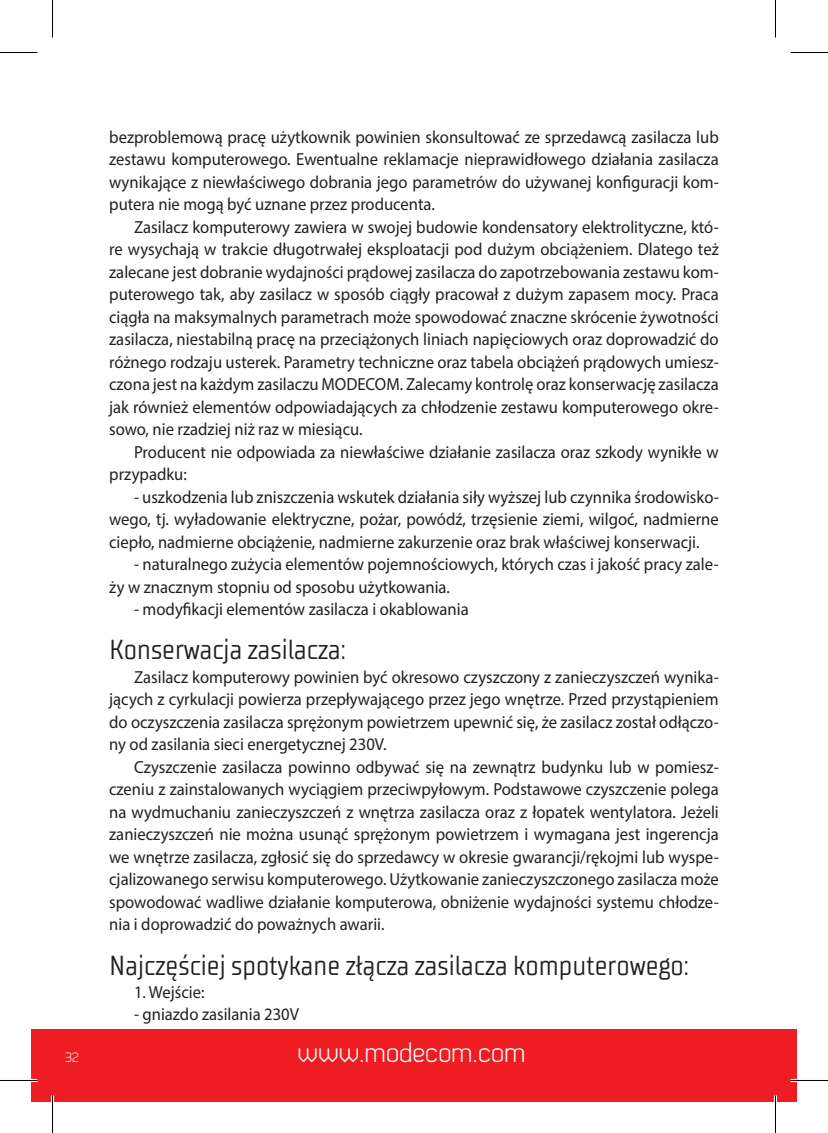
<style>
.page{position:relative;width:828px;height:1133px;background:#fff}
.page>*{position:absolute;margin:0;border:0;box-sizing:border-box;transform-origin:0 0}
.t1{font:28px "Dekar";color:#fff}
.t2{font:27.5px "TT Supermolot Condensed";color:#231f20;scale:.95 1}
.t3{font:17.5px/22.5px "Myriad Pro";color:#231f20;text-align:justify;scale:.95 1}
.t4{font:13.5px "Dekar";color:#fff}
</style>
<div class="page">
<div style="left:31px;top:1029px;width:766px;height:72px;background:#ee1d23"></div>
<hr style="left:0;top:1078px;width:38px;height:4px;background:#fff">
<hr style="left:790px;top:1078px;width:38px;height:4px;background:#fff">
<hr style="left:51px;top:1095px;width:3px;height:38px;background:#fff">
<hr style="left:774px;top:1095px;width:3px;height:38px;background:#fff">
<hr style="left:0;top:52px;width:38px;height:1px;background:#000">
<hr style="left:790px;top:52px;width:38px;height:1px;background:#000">
<hr style="left:0;top:1080px;width:38px;height:1px;background:#000">
<hr style="left:790px;top:1080px;width:38px;height:1px;background:#000">
<hr style="left:52px;top:0;width:1px;height:38px;background:#000">
<hr style="left:52px;top:1095px;width:1px;height:38px;background:#000">
<hr style="left:775px;top:0;width:1px;height:38px;background:#000">
<hr style="left:775px;top:1095px;width:1px;height:38px;background:#000">
<p class="t3" style="left:109px;top:125px;width:643px">bezproblemową pracę użytkownik powinien skonsultować ze sprzedawcą zasilacza lub zestawu komputerowego. Ewentualne reklamacje nieprawidłowego działania zasilacza wynikające z niewłaściwego dobrania jego parametrów do używanej konfiguracji kom&shy;putera nie mogą być uznane przez producenta.</p>
<p class="t3" style="left:109px;top:215px;width:643px;text-indent:25px">Zasilacz komputerowy zawiera w swojej budowie kondensatory elektrolityczne, któ&shy;re wysychają w trakcie długotrwałej eksploatacji pod dużym obciążeniem. Dlatego też zalecane jest dobranie wydajności prądowej zasilacza do zapotrzebowania zestawu kom&shy;puterowego tak, aby zasilacz w sposób ciągły pracował z dużym zapasem mocy. Praca ciągła na maksymalnych parametrach może spowodować znaczne skrócenie żywotności zasilacza, niestabilną pracę na przeciążonych liniach napięciowych oraz doprowadzić do różnego rodzaju usterek. Parametry techniczne oraz tabela obciążeń prądowych umiesz&shy;czona jest na każdym zasilaczu MODECOM. Zalecamy kontrolę oraz konserwację zasilacza jak również elementów odpowiadających za chłodzenie zestawu komputerowego okre&shy;sowo, nie rzadziej niż raz w miesiącu.</p>
<p class="t3" style="left:109px;top:440px;width:643px;text-indent:25px">Producent nie odpowiada za niewłaściwe działanie zasilacza oraz szkody wynikłe w przypadku:</p>
<p class="t3" style="left:109px;top:485px;width:643px;text-indent:25px">- uszkodzenia lub zniszczenia wskutek działania siły wyższej lub czynnika środowisko&shy;wego, tj. wyładowanie elektryczne, pożar, powódź, trzęsienie ziemi, wilgoć, nadmierne ciepło, nadmierne obciążenie, nadmierne zakurzenie oraz brak właściwej konserwacji.</p>
<p class="t3" style="left:109px;top:553px;width:643px;text-indent:25px">- naturalnego zużycia elementów pojemnościowych, których czas i jakość pracy zale&shy;ży w znacznym stopniu od sposobu użytkowania.</p>
<p class="t3" style="left:134px;top:598px;width:354px">- modyfikacji elementów zasilacza i okablowania</p>
<h2 class="t2" style="left:109px;top:634px;width:251px">Konserwacja zasilacza:</h2>
<p class="t3" style="left:109px;top:665px;width:643px;text-indent:25px">Zasilacz komputerowy powinien być okresowo czyszczony z zanieczyszczeń wynika&shy;jących z cyrkulacji powierza przepływającego przez jego wnętrze. Przed przystąpieniem do oczyszczenia zasilacza sprężonym powietrzem upewnić się, że zasilacz został odłączo&shy;ny od zasilania sieci energetycznej 230V.</p>
<p class="t3" style="left:109px;top:755px;width:643px;text-indent:25px">Czyszczenie zasilacza powinno odbywać się na zewnątrz budynku lub w pomiesz&shy;czeniu z zainstalowanych wyciągiem przeciwpyłowym. Podstawowe czyszczenie polega na wydmuchaniu zanieczyszczeń z wnętrza zasilacza oraz z łopatek wentylatora. Jeżeli zanieczyszczeń nie można usunąć sprężonym powietrzem i wymagana jest ingerencja we wnętrze zasilacza, zgłosić się do sprzedawcy w okresie gwarancji/rękojmi lub wyspe&shy;cjalizowanego serwisu komputerowego. Użytkowanie zanieczyszczonego zasilacza może spowodować wadliwe działanie komputerowa, obniżenie wydajności systemu chłodze&shy;nia i doprowadzić do poważnych awarii.</p>
<h2 class="t2" style="left:109px;top:949px;width:612px">Najczęściej spotykane złącza zasilacza komputerowego:</h2>
<p class="t3" style="left:134px;top:980px;width:76px">1. Wejście:</p>
<p class="t3" style="left:134px;top:1003px;width:175px">- gniazdo zasilania 230V</p>
<p class="t4" style="left:66px;top:1051px;width:15px">32</p>
<h1 class="t1" style="left:297px;top:1038px;width:229px">www.modecom.com</h1>
</div>
